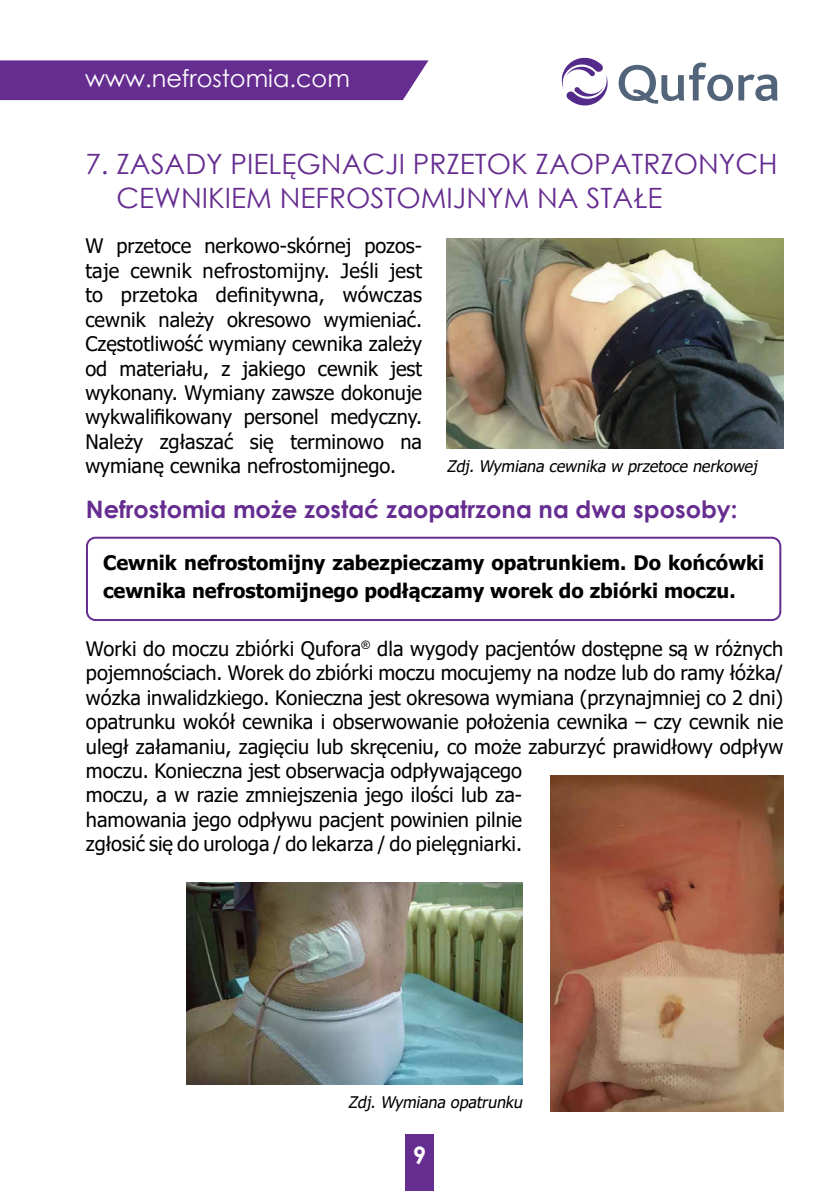
<style>
.page{position:relative;width:840px;height:1191px;background:#fff}
.page>*{position:absolute;margin:0;border:0;box-sizing:border-box;transform-origin:0 0}
.t1{font:28px/33.6px "Century Gothic";color:#662d91}
.t2{font:700 24px "Century Gothic";color:#662d91}
.t3{font:24px "Century Gothic";color:#fff}
.t4{font:700 24px "Century Gothic";color:#fff}
.t5{font:20px/24.4px "Tahoma";color:#000;text-align:justify}
.t6{font:700 20px/28px "Tahoma";color:#000}
.t7{font:italic 16px "Tahoma";color:#000}
</style>
<div class="page">
<div style="left:405px;top:1134px;width:29px;height:57px;background:#662d91"></div>
<img style="left:446px;top:238px;width:336px;height:211px">
<div style="left:86px;top:537px;width:694px;height:84px;border:2px solid #662d91;border-radius:9px"></div>
<img style="left:187px;top:882px;width:335px;height:202px">
<img style="left:550px;top:775px;width:232px;height:336px">
<div style="left:0;top:60px;width:428px;height:40px;background:#662d91"></div>
<svg style="left:561px;top:57px;width:216px;height:49px"></svg>
<p class="t3" style="left:85px;top:61px;width:266px">www.nefrostomia.com</p>
<h1 class="t1" style="left:116px;top:147px;width:662px;text-indent:-31px">7. ZASADY PIELĘGNACJI PRZETOK ZAOPATRZONYCH<br>CEWNIKIEM NEFROSTOMIJNYM NA STAŁE</h1>
<p class="t5" style="left:85px;top:235px;width:338px">W przetoce nerkowo-skórnej pozos&shy;taje cewnik nefrostomijny. Jeśli jest to przetoka definitywna, wówczas cewnik należy okresowo wymieniać.<br>Częstotliwość wymiany cewnika zależy od materiału, z jakiego cewnik jest wykonany. Wymiany zawsze dokonuje wykwalifikowany personel medyczny.<br>Należy zgłaszać się terminowo na wymianę cewnika nefrostomijnego.</p>
<p class="t7" style="left:446px;top:455px;width:311px">Zdj .Wymiana cewnika w przetoce nerkowej</p>
<p class="t2" style="left:86px;top:491px;width:652px">Nefrostomia może zostać zaopatrzona na dwa sposoby:</p>
<p class="t6" style="left:103px;top:549px;width:662px">Cewnik nefrostomijny zabezpieczamy opatrunkiem. Do końcówki cewnika nefrostomijnego podłączamy worek do zbiórki moczu.</p>
<p class="t5" style="left:86px;top:637px;width:698px">Worki do moczu zbiórki Qufora<sup>r</sup> dla wygody pacjentów dostępne są w różnych pojemnościach. Worek do zbiórki moczu mocujemy na nodze lub do ramy łóżka/ wózka inwalidzkiego. Konieczna jest okresowa wymiana (przynajmniej co 2 dni) opatrunku wokół cewnika i obserwowanie położenia cewnika – czy cewnik nie uległ załamaniu, zagięciu lub skręceniu, co może zaburzyć prawidłowy odpływ</p>
<p class="t5" style="left:86px;top:759px;width:437px">moczu. Konieczna jest obserwacja odpływającego moczu, a w razie zmniejszenia jego ilości lub za&shy;hamowania jego odpływu pacjent powinien pilnie zgłosić się do urologa / do lekarza / do pielęgniarki.</p>
<p class="t7" style="left:348px;top:1091px;width:179px">Zdj .Wymiana opatrunku</p>
<p class="t4" style="left:412px;top:1137px;width:15px">9</p>
</div>
